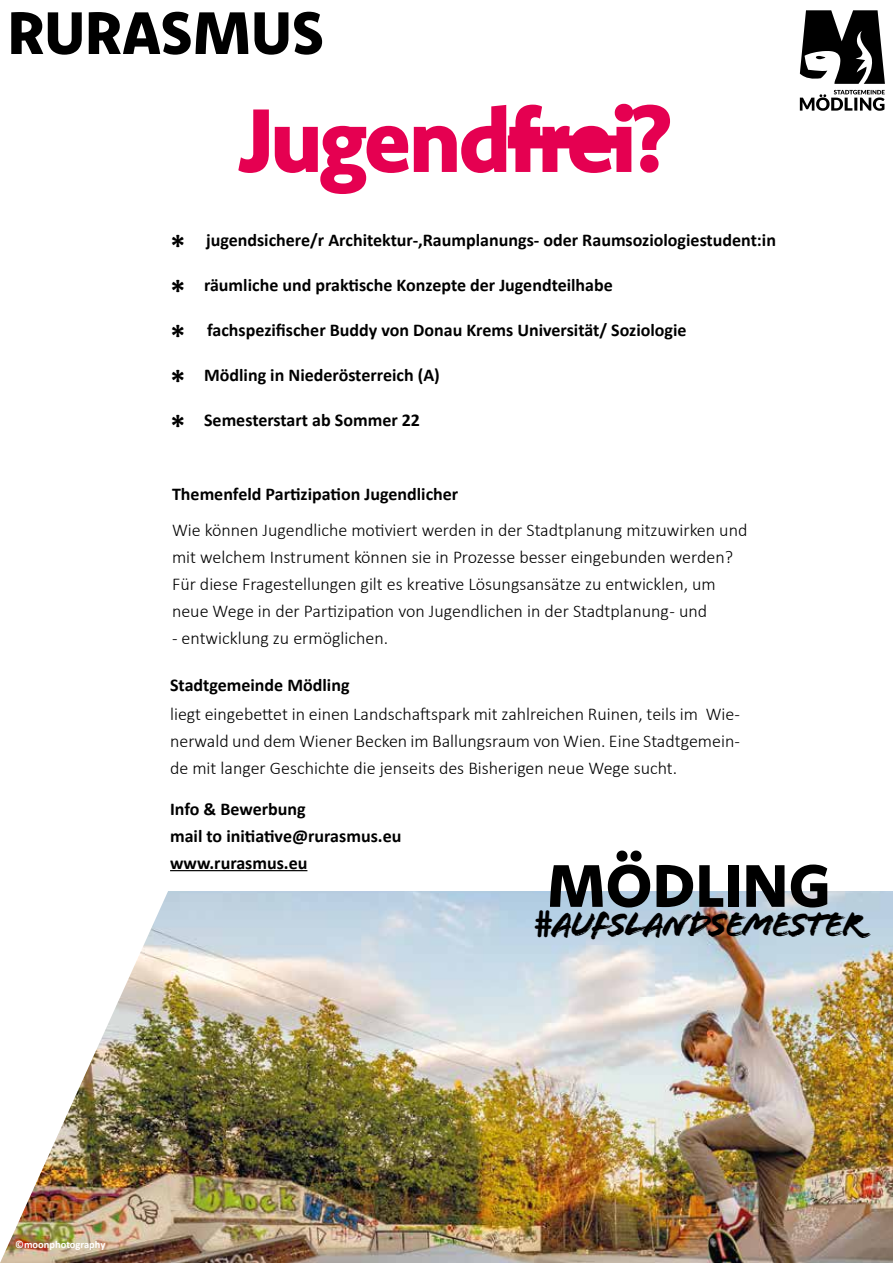
<style>
.page{position:relative;width:893px;height:1263px;background:#fff}
.page>*{position:absolute;margin:0;border:0;box-sizing:border-box;transform-origin:0 0}
.t1{font:800 90px "Komet";letter-spacing:-.04em;color:#e50051}
.t2{font:800 60px "Komet";color:#000}
.t3{font:36px "Flood Std";letter-spacing:-.06em;color:#000}
.t4{font:700 31.5px "Calibri";color:#000}
.t5{font:300 18px/27px "Calibri";color:#000;text-align:justify}
.t6{font:700 18px/27px "Calibri";color:#000}
.t7{font:700 10.5px "Calibri";color:#fff}
.s1{font-size:31.5px}
.s2{font-family:"Courier New";font-weight:700}
</style>
<div class="page">
<img style="left:170px;top:891px;width:723px;height:372px">
<img style="left:0;top:891px;width:170px;height:372px">
<hr style="left:170px;top:870px;width:137px;height:1px;background:#000">
<div style="left:508px;top:135px;width:123px;height:13px;background:#e50051"></div>
<svg style="left:800px;top:10px;width:85px;height:74px"></svg>
<svg style="left:800px;top:90px;width:85px;height:21px"></svg>
<h2 class="t2" style="left:7px;top:-6px;width:318px">RURASMUS</h2>
<h1 class="t1" style="left:238px;top:82px;width:436px">Jugendfrei?</h1>
<h3 class="t4" style="left:170px;top:224px;width:17px">*</h3>
<p class="t6" style="left:206px;top:226px;width:571px">jugendsichere/r Architektur-,Raumplanungs- oder Raumsoziologiestudent:in</p>
<p class="t6" style="left:170px;top:271px;width:444px"><span class="s1">*</span> räumliche und praktische Konzepte der Jugendteilhabe</p>
<p class="t6" style="left:170px;top:316px;width:518px"><span class="s1">*</span> fachspezifischer Buddy von Donau Krems Universität/ Soziologie</p>
<p class="t6" style="left:170px;top:361px;width:271px"><span class="s1">*</span> Mödling in Niederösterreich (A)</p>
<p class="t6" style="left:170px;top:406px;width:252px"><span class="s1">*</span> Semesterstart ab Sommer 22</p>
<p class="t6" style="left:172px;top:481px;width:288px">Themenfeld Partizipation Jugendlicher</p>
<p class="t5" style="left:172px;top:517px;width:577px;text-align:left">Wie können Jugendliche motiviert werden in der Stadtplanung mitzuwirken und mit welchem Instrument können sie in Prozesse besser eingebunden werden?<br>Für diese Fragestellungen gilt es kreative Lösungsansätze zu entwicklen, um neue Wege in der Partizipation von Jugendlichen in der Stadtplanung - und</p>
<p class="t5" style="left:172px;top:625px;width:218px">- entwicklung zu ermöglichen.</p>
<p class="t6" style="left:170px;top:672px;width:181px">Stadtgemeinde Mödling</p>
<p class="t5" style="left:170px;top:700px;width:571px">liegt eingebettet in einen Landschaftspark mit zahlreichen Ruinen, teils im Wie&shy;nerwald und dem Wiener Becken im Ballungsraum von Wien. Eine Stadtgemein&shy;de mit langer Geschichte die jenseits des Bisherigen neue Wege sucht.</p>
<p class="t6" style="left:170px;top:795px;width:233px">Info &amp; Bewerbung<br>mail to initiative@rurasmus.eu www.rurasmus.eu</p>
<p class="t7" style="left:15px;top:1237px;width:92px">©moonphotography</p>
<h2 class="t2" style="left:547px;top:847px;width:285px">MÖDLING</h2>
<h3 class="t3" style="left:533px;top:904px;width:333px"><span class="s2">#</span>AUFSLANDSEMESTER</h3>
</div>
